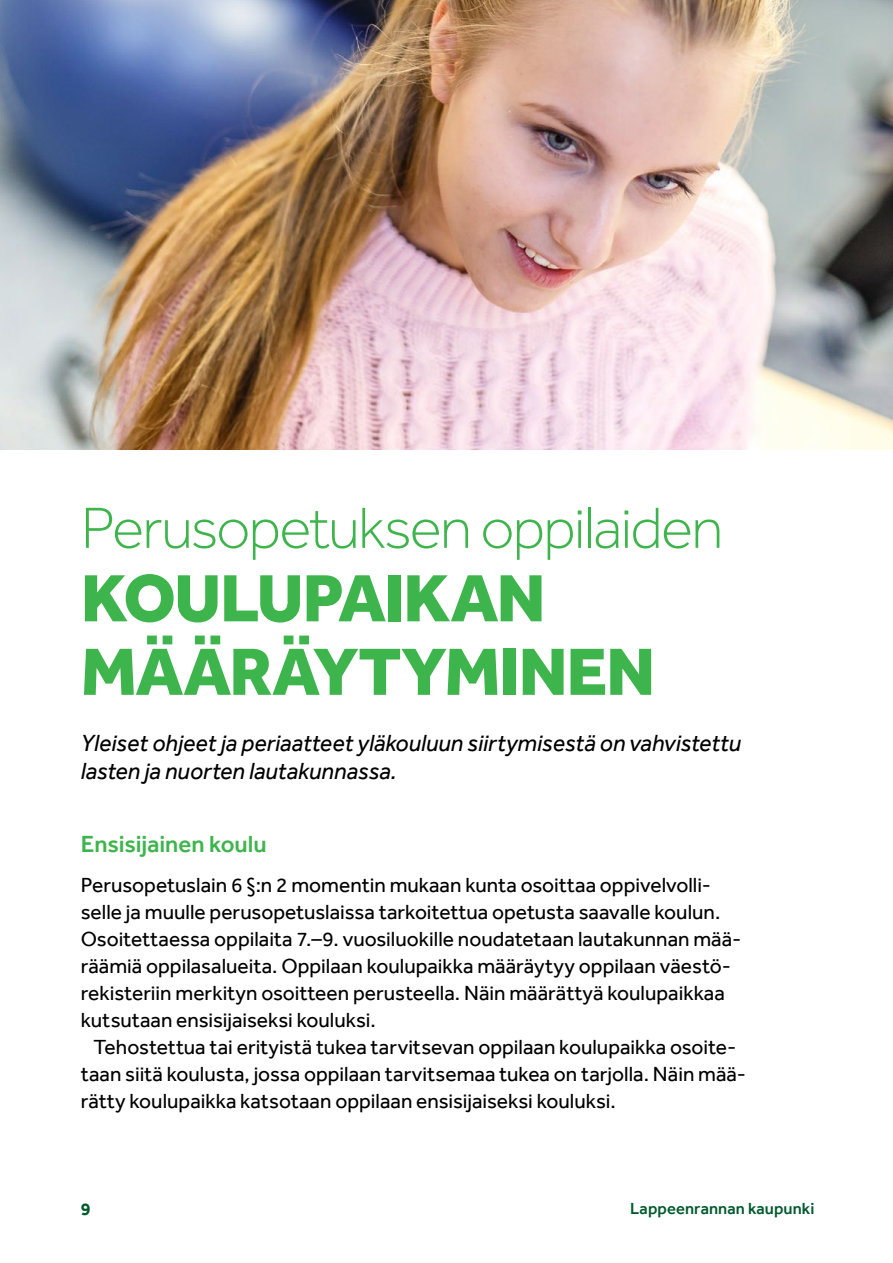
<style>
.page{position:relative;width:893px;height:1263px;background:#fff}
.page>*{position:absolute;margin:0;border:0;box-sizing:border-box;transform-origin:0 0}
.t1{font:800 69px/73.5px "Effra";letter-spacing:-.02em;color:#3eb54c}
.t2{font:300 60px "Effra";letter-spacing:-.03em;color:#3eb54c}
.Ingressi{font:italic 24px/28.8px "Effra";color:#000}
.t3{font:500 24px "Effra";color:#3eb54c}
.P_Leipis{font:21px/27px "Effra";color:#000}
.P_Leipis_sisennetty{font:21px/27px "Effra";color:#000}
.t4{font:700 18px "Effra";color:#005a2d}
.t5{font:500 16.5px "Effra";letter-spacing:.005em;color:#005a2d}
</style>
<div class="page">
<img style="left:0;top:0;width:893px;height:449px">
<h1 class="t2" style="left:81px;top:492px;width:644px">Perusopetuksen oppilaiden</h1>
<h1 class="t1" style="left:81px;top:561px;width:576px">KOULUPAIKAN<br>MÄÄRÄYTYMINEN</h1>
<p class="Ingressi" style="left:81px;top:728px;width:662px">Yleiset ohjeet ja periaatteet yläkouluun siirtymisestä on vahvistettu lasten ja nuorten lautakunnassa.</p>
<h3 class="t3" style="left:81px;top:830px;width:187px">Ensisijainen koulu</h3>
<p class="P_Leipis" style="left:81px;top:871px;width:662px">Perusopetuslain 6 §:n 2 momentin mukaan kunta osoittaa oppivelvolli&shy;selle ja muulle perusopetuslaissa tarkoitettua opetusta saavalle koulun.<br>Osoitettaessa oppilaita 7.–9. vuosiluokille noudatetaan lautakunnan mää&shy;räämiä oppilasalueita. Oppilaan koulupaikka määräytyy oppilaan väestö&shy;rekisteriin merkityn osoitteen perusteella. Näin määrättyä koulupaikkaa kutsutaan ensisijaiseksi kouluksi.</p>
<p class="P_Leipis_sisennetty" style="left:81px;top:1033px;width:667px;text-indent:13px">Tehostettua tai erityistä tukea tarvitsevan oppilaan koulupaikka osoite&shy;taan siitä koulusta, jossa oppilaan tarvitsemaa tukea on tarjolla. Näin mää&shy;rätty koulupaikka katsotaan oppilaan ensisijaiseksi kouluksi.</p>
<p class="t4" style="left:81px;top:1199px;width:11px">9</p>
<p class="t5" style="left:630px;top:1199px;width:186px">Lappeenrannan kaupunki</p>
</div>
